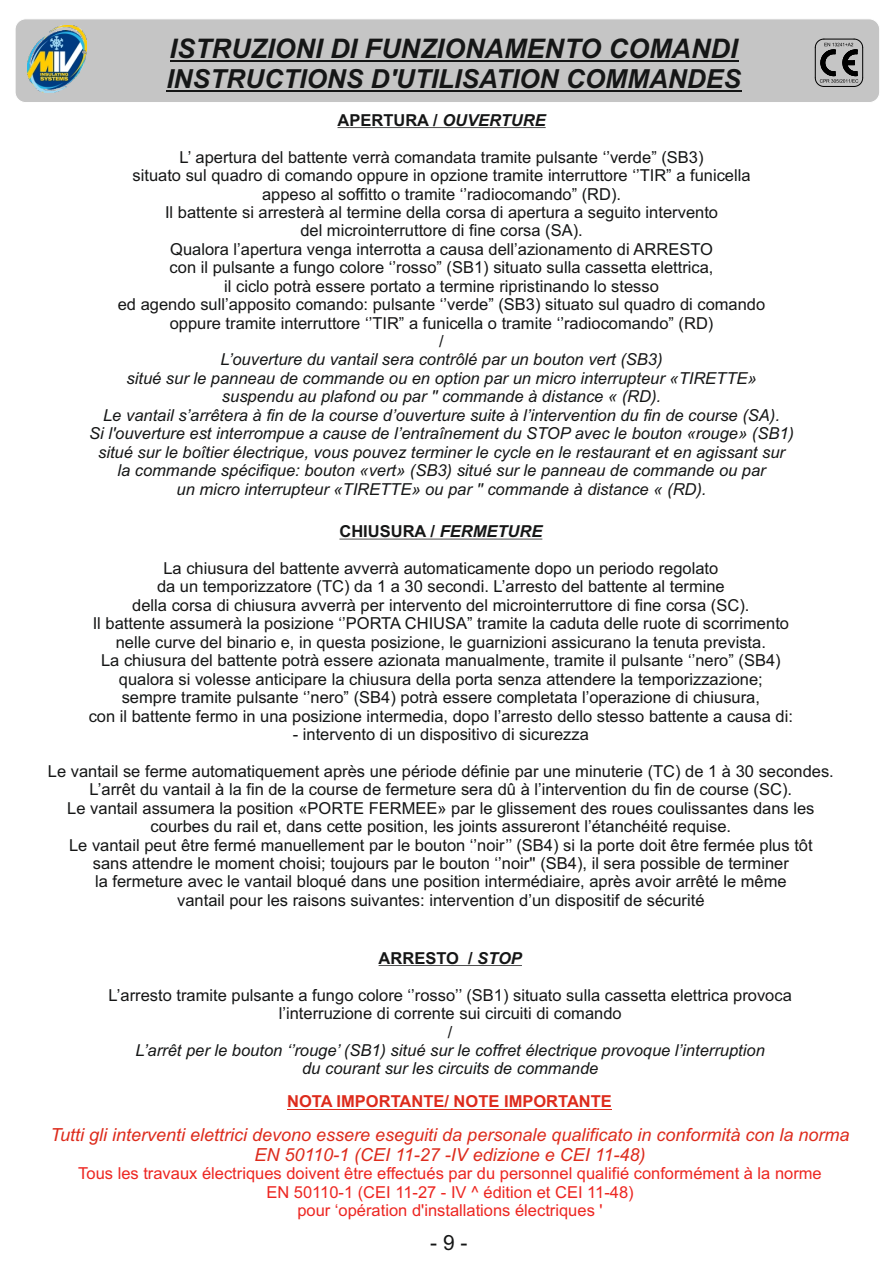
<style>
.page{position:relative;width:893px;height:1263px;background:#fff}
.page>*{position:absolute;margin:0;border:0;box-sizing:border-box;transform-origin:0 0}
.t1{font:italic 700 27px "Arial";color:#151616}
.t2{font:italic 700 26.25px "Arial";color:#151616}
.t3{font:21px "Arial";color:#151616}
.t4{font:italic 18px/20.1px "Arial";color:#dd2b1c;text-align:center}
.t5{font:16.5px/18.5px "Arial";color:#151616;text-align:center}
.t6{font:italic 16.5px/18.5px "Arial";color:#151616;text-align:center}
.t7{font:16.5px/18.5px "Arial";color:#ed2621;text-align:center}
.t8{font:700 16.5px "Arial";color:#151616}
.t9{font:700 16.5px "Arial";color:#dd2b1c}
.s1{font-style:italic}
</style>
<div class="page">
<div style="left:15px;top:18px;width:865px;height:85px;background:#c5c5c5;border:1px solid #fff;border-radius:11px"></div>
<hr style="left:170px;top:61px;width:568px;height:1px;background:#151616">
<hr style="left:167px;top:90px;width:575px;height:1px;background:#151616">
<svg style="left:815px;top:39px;width:48px;height:48px"></svg>
<hr style="left:338px;top:127px;width:100px;height:1px;background:#151616">
<hr style="left:438px;top:127px;width:108px;height:1px;background:#151616">
<hr style="left:339px;top:539px;width:101px;height:1px;background:#151616">
<hr style="left:440px;top:539px;width:102px;height:1px;background:#151616">
<hr style="left:379px;top:965px;width:94px;height:1px;background:#151616">
<hr style="left:473px;top:965px;width:49px;height:1px;background:#151616">
<img style="left:27px;top:26px;width:59px;height:66px">
<hr style="left:287px;top:1108px;width:325px;height:1px;background:#dd2b1c">
<h1 class="t1" style="left:170px;top:39px;width:569px">ISTRUZIONI DI FUNZIONAMENTO COMANDI</h1>
<h2 class="t2" style="left:166px;top:69px;width:576px">INSTRUCTIONS D'UTILISATION COMMANDES</h2>
<p class="t8" style="left:338px;top:114px;width:210px">APERTURA / <span class="s1">OUVERTURE</span></p>
<p class="t5" style="left:118px;top:149px;width:649px">L’ apertura del battente verrà comandata tramite pulsante ‘’verde” (SB3)<br>situato sul quadro di comando oppure in opzione tramite interruttore ‘’TIR” a funicella appeso al soffitto o tramite ‘’radiocomando” (RD).<br>Il battente si arresterà al termine della corsa di apertura a seguito intervento<br>del microinterruttore di fine corsa (SA).<br>Qualora l’apertura venga interrotta a causa dell’azionamento di ARRESTO<br>con il pulsante a fungo colore ‘’rosso” (SB1) situato sulla cassetta elettrica,<br>il ciclo potrà essere portato a termine ripristinando lo stesso<br>ed agendo sull’apposito comando: pulsante ‘’verde” (SB3) situato sul quadro di comando oppure tramite interruttore ‘’TIR” a funicella o tramite ‘’radiocomando” (RD)<br>/</p>
<p class="t6" style="left:89px;top:352px;width:706px">L’ouverture du vantail sera contrôlé par un bouton vert (SB3)<br>situé sur le panneau de commande ou en option par un micro interrupteur «TIRETTE» suspendu au plafond ou par '' commande à distance « (RD).<br>Le vantail s’arrêtera à fin de la course d’ouverture suite à l’intervention du fin de course (SA).<br>Si l'ouverture est interrompue a cause de l’entraînement du STOP avec le bouton «rouge» (SB1) situé sur le boîtier électrique, vous pouvez terminer le cycle en le restaurant et en agissant sur<br>la commande spécifique: bouton «vert» (SB3) situé sur le panneau de commande ou par<br>un micro interrupteur «TIRETTE» ou par '' commande à distance « (RD).</p>
<p class="t8" style="left:339px;top:525px;width:204px">CHIUSURA / <span class="s1">FERMETURE</span></p>
<p class="t5" style="left:89px;top:560px;width:706px">La chiusura del battente avverrà automaticamente dopo un periodo regolato<br>da un temporizzatore (TC) da 1 a 30 secondi. L’arresto del battente al termine<br>della corsa di chiusura avverrà per intervento del microinterruttore di fine corsa (SC).<br>Il battente assumerà la posizione ‘’PORTA CHIUSA” tramite la caduta delle ruote di scorrimento nelle curve del binario e, in questa posizione, le guarnizioni assicurano la tenuta prevista.<br>La chiusura del battente potrà essere azionata manualmente, tramite il pulsante ‘’nero” (SB4) qualora si volesse anticipare la chiusura della porta senza attendere la temporizzazione;<br>sempre tramite pulsante ‘’nero” (SB4) potrà essere completata l’operazione di chiusura,<br>con il battente fermo in una posizione intermedia, dopo l’arresto dello stesso battente a causa di:</p>
<p class="t5" style="left:293px;top:726px;width:298px">- intervento di un dispositivo di sicurezza</p>
<p class="t5" style="left:48px;top:763px;width:787px">Le vantail se ferme automatiquement après une période définie par une minuterie (TC) de 1 à 30 secondes.<br>L’arrêt du vantail à la fin de la course de fermeture sera dû à l’intervention du fin de course (SC).<br>Le vantail assumera la position «PORTE FERMEE» par le glissement des roues coulissantes dans les courbes du rail et, dans cette position, les joints assureront l’étanchéité requise.<br>Le vantail peut être fermé manuellement par le bouton ‘’noir’’ (SB4) si la porte doit être fermée plus tôt<br>sans attendre le moment choisi; toujours par le bouton ‘’noir'' (SB4), il sera possible de terminer<br>la fermeture avec le vantail bloqué dans une position intermédiaire, après avoir arrêté le même<br>vantail pour les raisons suivantes: intervention d’un dispositif de sécurité</p>
<p class="t8" style="left:379px;top:952px;width:145px">ARRESTO / <span class="s1">STOP</span></p>
<p class="t5" style="left:109px;top:987px;width:685px">L’arresto tramite pulsante a fungo colore ‘’rosso’’ (SB1) situato sulla cassetta elettrica provoca l’interruzione di corrente sui circuiti di comando<br>/</p>
<p class="t6" style="left:136px;top:1042px;width:631px">L’arrêt per le bouton ‘’rouge’ (SB1) situé sur le coffret électrique provoque l’interruption du courant sur les circuits de commande</p>
<p class="t9" style="left:287px;top:1095px;width:326px">NOTA IMPORTANTE/ NOTE IMPORTANTE</p>
<p class="t4" style="left:50px;top:1126px;width:800px">Tutti gli interventi elettrici devono essere eseguiti da personale qualificato in conformità con la norma<br>EN 50110-1 (CEI 11-27 -IV edizione e CEI 11-48)</p>
<p class="t7" style="left:78px;top:1166px;width:745px">Tous les travaux électriques doivent être effectués par du personnel qualifié conformément à la norme<br>EN 50110-1 (CEI 11-27 - IV ^ édition et CEI 11-48)<br>pour ‘opération d'installations électriques '</p>
<p class="t3" style="left:430px;top:1235px;width:39px">- 9 -</p>
</div>
